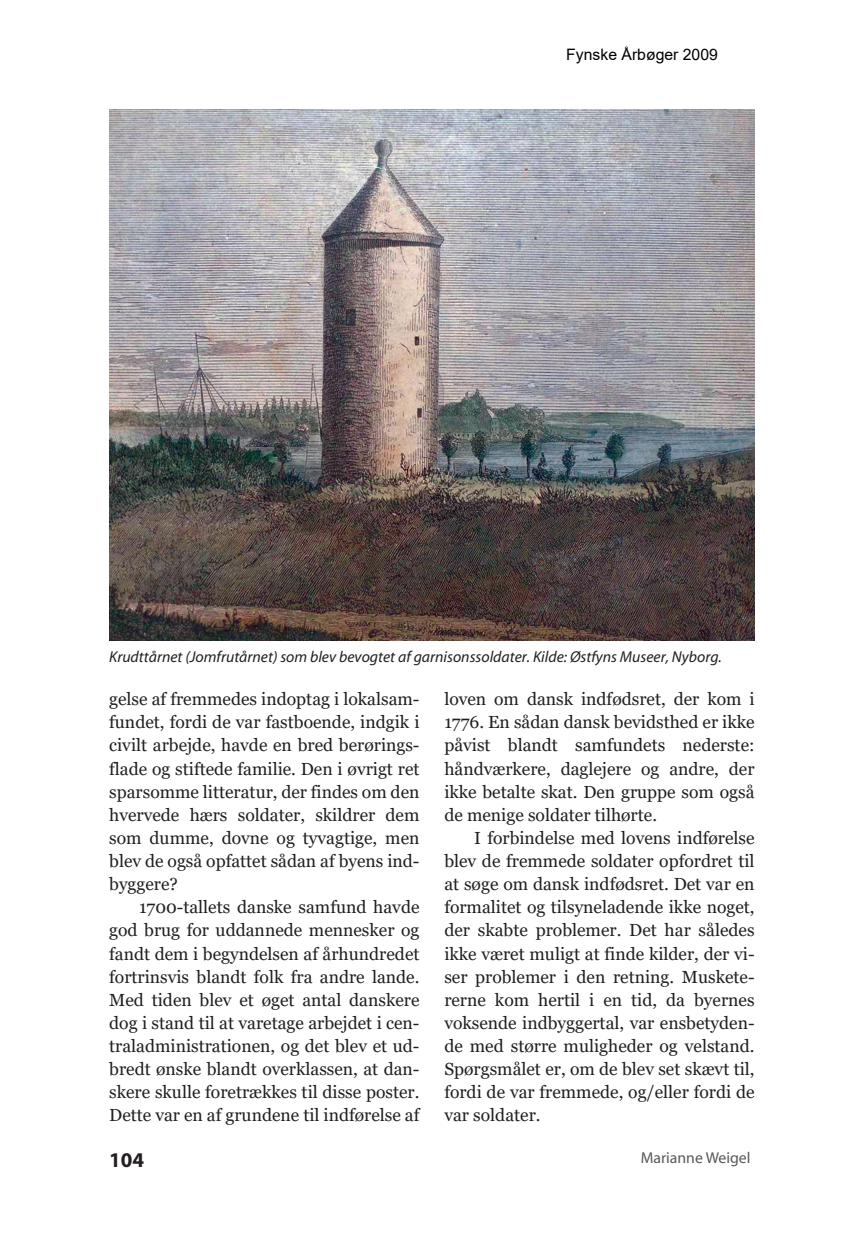
<style>
.page{position:relative;width:844px;height:1241px;background:#fff}
.page>*{position:absolute;margin:0;border:0;box-sizing:border-box;transform-origin:0 0}
.t1{font:700 21px "Myriad";color:#231f20}
.t2{font:17.5px/23.1px "Georgia";color:#231f20;text-align:justify}
.t3{font:italic 15.75px "Myriad";color:#231f20}
.t4{font:15.75px "Arial";color:#000}
.t5{font:15.75px "Myriad";color:#57585a}
</style>
<div class="page">
<img style="left:109px;top:109px;width:645px;height:531px">
<p class="t4" style="left:566px;top:43px;width:153px">Fynske Årbøger 2009</p>
<p class="t3" style="left:109px;top:649px;width:614px">Krudttårnet (Jomfrutårnet) som blev bevogtet af garnisonssoldater. Kilde: Østfyns Museer, Nyborg.</p>
<p class="t2" style="left:109px;top:688px;width:312px">gelse af fremmedes indoptag i lokalsam&shy;fundet, fordi de var fastboende, indgik i civilt arbejde, havde en bred berørings&shy;flade og stiftede familie. Den i øvrigt ret sparsomme litteratur, der findes om den hvervede hærs soldater, skildrer dem som dumme, dovne og tyvagtige, men blev de også opfattet sådan af byens ind&shy;byggere?</p>
<p class="t2" style="left:109px;top:895px;width:312px;text-indent:30px">1700-tallets danske samfund havde god brug for uddannede mennesker og fandt dem i begyndelsen af århundredet fortrinsvis blandt folk fra andre lande.<br>Med tiden blev et øget antal danskere dog i stand til at varetage arbejdet i cen&shy;traladministrationen, og det blev et ud&shy;bredt ønske blandt overklassen, at dan&shy;skere skulle foretrækkes til disse poster.<br>Dette var en af grundene til indførelse af</p>
<p class="t2" style="left:444px;top:688px;width:312px">loven om dansk indfødsret, der kom i 1776. En sådan dansk bevidsthed er ikke påvist blandt samfundets nederste: håndværkere, daglejere og andre, der ikke betalte skat. Den gruppe som også de menige soldater tilhørte.</p>
<p class="t2" style="left:444px;top:826px;width:312px;text-indent:30px">I forbindelse med lovens indførelse blev de fremmede soldater opfordret til at søge om dansk indfødsret. Det var en formalitet og tilsyneladende ikke noget, der skabte problemer. Det har således ikke været muligt at finde kilder, der vi&shy;ser problemer i den retning. Muskete&shy;rerne kom hertil i en tid, da byernes voksende indbyggertal, var ensbetyden&shy;de med større muligheder og velstand.<br>Spørgsmålet er, om de blev set skævt til, fordi de var fremmede, og/eller fordi de var soldater.</p>
<p class="t1" style="left:109px;top:1149px;width:36px">104</p>
<p class="t5" style="left:640px;top:1150px;width:111px">Marianne Weigel</p>
</div>
